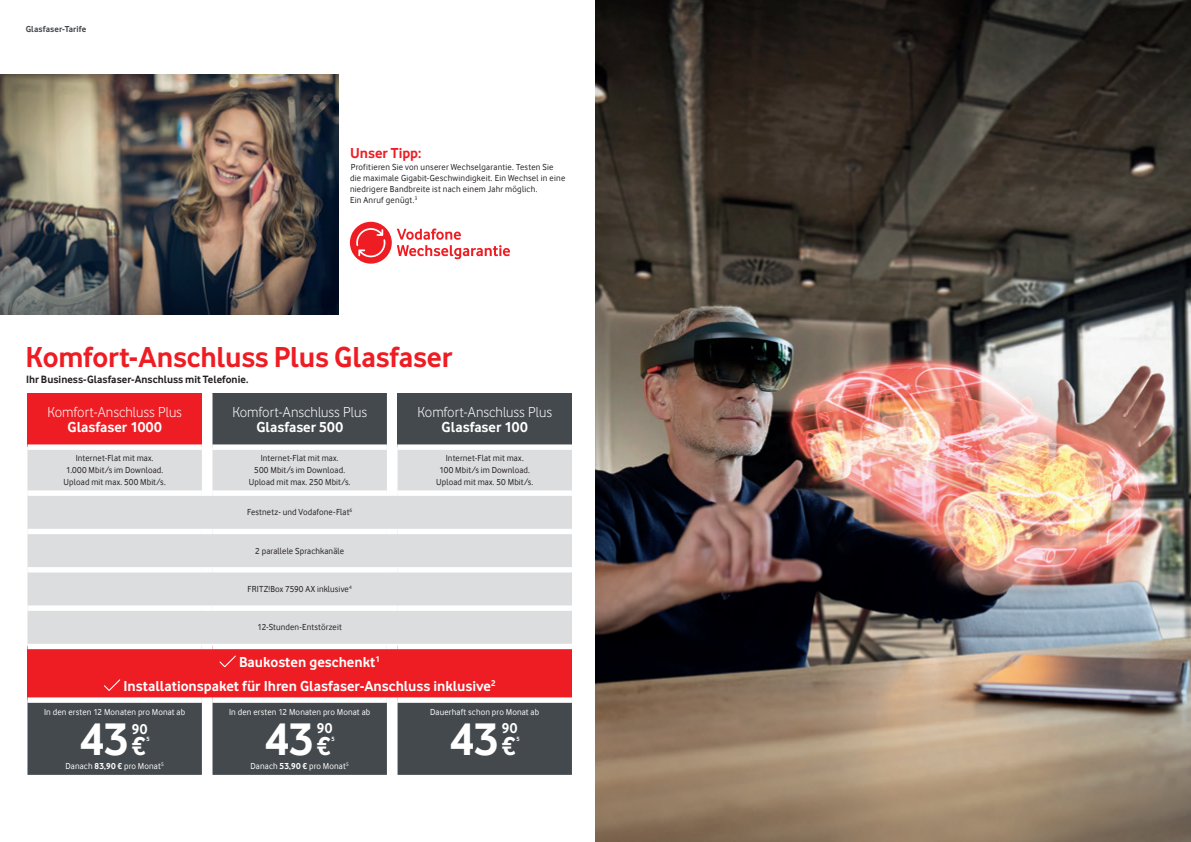
<style>
.page{position:relative;width:1191px;height:842px;background:#fff}
.page>*{position:absolute;margin:0;border:0;box-sizing:border-box;transform-origin:0 0}
.t1{font:700 47.3px "Vodafone Rg";color:#fff}
.t2{font:700 30px "Vodafone Rg";letter-spacing:-.005em;color:#ee1d23}
.t3{font:700 15px/23.8px "Vodafone Rg";color:#fff;text-align:center}
.t4{font:15px "Vodafone Lt";letter-spacing:-.005em;color:#fff}
.t5{font:700 15px "Vodafone Rg";color:#ee1d23}
.t6{font:700 14.9px "Vodafone Rg";color:#fff}
.t7{font:700 11px "Vodafone Rg";color:#231f20}
.t8{font:9px/12px "Vodafone Rg";letter-spacing:.015em;color:#231f20;text-align:center}
.t9{font:9px "Vodafone Rg";letter-spacing:.015em;color:#fff}
.t10{font:700 9px "Vodafone Rg";letter-spacing:.01em;color:#43494d}
.t11{font:700 6.3px "Vodafone Rg";color:#fff}
.s1{font-size:27px}
.s2{font-weight:700}
</style>
<div class="page">
<img style="left:595px;top:0;width:596px;height:842px">
<svg style="left:27px;top:394px;width:545px;height:381px;background:#654a4e"></svg>
<div style="left:397px;top:393px;width:175px;height:54px;background:#43494d"></div>
<div style="left:27px;top:450px;width:545px;height:194px;background:#dcdddf"></div>
<div style="left:27px;top:646px;width:545px;height:54px;background:#ee1d23"></div>
<hr style="left:212px;top:393px;width:175px;height:1px;background:#43494d">
<hr style="left:27px;top:393px;width:175px;height:1px;background:#ee1d23">
<div style="left:27px;top:490px;width:175px;height:6px;background:#fff"></div>
<div style="left:202px;top:490px;width:10px;height:6px;background:#fff"></div>
<div style="left:212px;top:490px;width:175px;height:6px;background:#fff"></div>
<div style="left:387px;top:490px;width:10px;height:6px;background:#fff"></div>
<div style="left:397px;top:490px;width:175px;height:6px;background:#fff"></div>
<div style="left:27px;top:529px;width:175px;height:5px;background:#fff"></div>
<div style="left:202px;top:529px;width:10px;height:5px;background:#fff"></div>
<div style="left:212px;top:529px;width:175px;height:5px;background:#fff"></div>
<div style="left:387px;top:529px;width:10px;height:5px;background:#fff"></div>
<div style="left:397px;top:529px;width:175px;height:5px;background:#fff"></div>
<div style="left:27px;top:567px;width:175px;height:5px;background:#fff"></div>
<div style="left:202px;top:567px;width:10px;height:5px;background:#fff"></div>
<div style="left:212px;top:567px;width:175px;height:5px;background:#fff"></div>
<div style="left:387px;top:567px;width:10px;height:5px;background:#fff"></div>
<div style="left:397px;top:567px;width:175px;height:5px;background:#fff"></div>
<div style="left:27px;top:605px;width:175px;height:6px;background:#fff"></div>
<div style="left:202px;top:605px;width:10px;height:6px;background:#fff"></div>
<div style="left:212px;top:605px;width:175px;height:6px;background:#fff"></div>
<div style="left:387px;top:605px;width:10px;height:6px;background:#fff"></div>
<div style="left:397px;top:605px;width:175px;height:6px;background:#fff"></div>
<div style="left:27px;top:444px;width:175px;height:6px;background:#fff"></div>
<div style="left:202px;top:444px;width:10px;height:6px;background:#fff"></div>
<div style="left:212px;top:444px;width:175px;height:6px;background:#fff"></div>
<div style="left:387px;top:444px;width:10px;height:6px;background:#fff"></div>
<div style="left:397px;top:444px;width:175px;height:6px;background:#fff"></div>
<div style="left:27px;top:644px;width:175px;height:5px;background:#fff"></div>
<div style="left:202px;top:644px;width:10px;height:5px;background:#fff"></div>
<div style="left:212px;top:644px;width:175px;height:5px;background:#fff"></div>
<div style="left:387px;top:644px;width:10px;height:5px;background:#fff"></div>
<div style="left:397px;top:644px;width:175px;height:5px;background:#fff"></div>
<div style="left:27px;top:697px;width:175px;height:6px;background:#fff"></div>
<div style="left:202px;top:697px;width:10px;height:6px;background:#fff"></div>
<div style="left:212px;top:697px;width:175px;height:6px;background:#fff"></div>
<div style="left:387px;top:697px;width:10px;height:6px;background:#fff"></div>
<div style="left:397px;top:697px;width:175px;height:6px;background:#fff"></div>
<svg style="left:219px;top:655px;width:17px;height:13px"></svg>
<svg style="left:104px;top:679px;width:17px;height:12px"></svg>
<div style="left:350px;top:222px;width:42px;height:42px;background:#ee1d23;border-radius:50%"></div>
<svg style="left:356px;top:228px;width:29px;height:29px"></svg>
<svg style="left:397px;top:229px;width:113px;height:30px"></svg>
<img style="left:0;top:74px;width:338px;height:240px">
<p class="t10" style="left:26px;top:24px;width:62px">Glasfaser-Tarife</p>
<h3 class="t5" style="left:350px;top:144px;width:72px">Unser Tipp:</h3>
<p class="t8" style="left:350px;top:161px;width:217px;line-height:11px;text-align:left">Profitieren Sie von unserer Wechselgarantie. Testen Sie die maximale Gigabit-Geschwindigkeit. Ein Wechsel in eine niedrigere Bandbreite ist nach einem Jahr möglich.<br>Ein Anruf genügt.<sup>3</sup></p>
<h2 class="t2" style="left:26px;top:340px;width:428px">Komfort-Anschluss Plus Glasfaser</h2>
<p class="t7" style="left:26px;top:373px;width:224px">Ihr Business-Glasfaser-Anschluss mit Telefonie.</p>
<h3 class="t4" style="left:47px;top:403px;width:136px">Komfort-Anschluss Plus</h3>
<h3 class="t3" style="left:67px;top:415px;width:96px">Glasfaser 1000</h3>
<h3 class="t4" style="left:232px;top:403px;width:136px">Komfort-Anschluss Plus</h3>
<h3 class="t3" style="left:256px;top:415px;width:88px">Glasfaser 500</h3>
<h3 class="t4" style="left:417px;top:403px;width:136px">Komfort-Anschluss Plus</h3>
<h3 class="t3" style="left:441px;top:415px;width:88px">Glasfaser 100</h3>
<p class="t8" style="left:64px;top:452px;width:104px">Internet-Flat mit max.<br>1.000 Mbit/s im Download.<br>Upload mit max. 500 Mbit/s.</p>
<p class="t8" style="left:249px;top:452px;width:103px">Internet-Flat mit max.<br>500 Mbit/s im Download.<br>Upload mit max. 250 Mbit/s.</p>
<p class="t8" style="left:436px;top:452px;width:99px">Internet-Flat mit max.<br>100 Mbit/s im Download.<br>Upload mit max. 50 Mbit/s.</p>
<p class="t8" style="left:247px;top:506px;width:107px">Festnetz- und Vodafone-Flat<sup>6</sup></p>
<p class="t8" style="left:255px;top:545px;width:90px">2 parallele Sprachkanäle</p>
<p class="t8" style="left:248px;top:583px;width:106px">FRITZ!Box 7590 AX inklusive<sup>4</sup></p>
<p class="t8" style="left:257px;top:621px;width:86px">12-Stunden-Entstörzeit</p>
<h3 class="t3" style="left:123px;top:650px;width:373px">Baukosten geschenkt<sup>1<br></sup>Installationspaket für Ihren Glasfaser-Anschluss inklusive<sup>2</sup></h3>
<p class="t9" style="left:44px;top:707px;width:143px">In den ersten 12 Monaten pro Monat ab</p>
<h3 class="t6" style="left:132px;top:720px;width:17px">90</h3>
<p class="t9" style="left:430px;top:707px;width:110px">Dauerhaft schon pro Monat ab</p>
<h3 class="t6" style="left:502px;top:720px;width:17px">90</h3>
<p class="t9" style="left:229px;top:707px;width:143px">In den ersten 12 Monaten pro Monat ab</p>
<h3 class="t6" style="left:317px;top:720px;width:17px">90</h3>
<h1 class="t1" style="left:265px;top:712px;width:67px">43<span class="s1">€</span></h1>
<h1 class="t1" style="left:450px;top:712px;width:67px">43<span class="s1">€</span></h1>
<h1 class="t1" style="left:80px;top:712px;width:67px">43<span class="s1">€</span></h1>
<p class="t11" style="left:331px;top:735px;width:5px">5</p>
<p class="t9" style="left:251px;top:760px;width:100px">Danach <span class="s2">53,90 €</span> pro Monat<sup>5</sup></p>
<p class="t11" style="left:516px;top:735px;width:5px">5</p>
<p class="t11" style="left:146px;top:735px;width:5px">5</p>
<p class="t9" style="left:66px;top:760px;width:100px">Danach <span class="s2">83,90 €</span> pro Monat<sup>5</sup></p>
</div>
